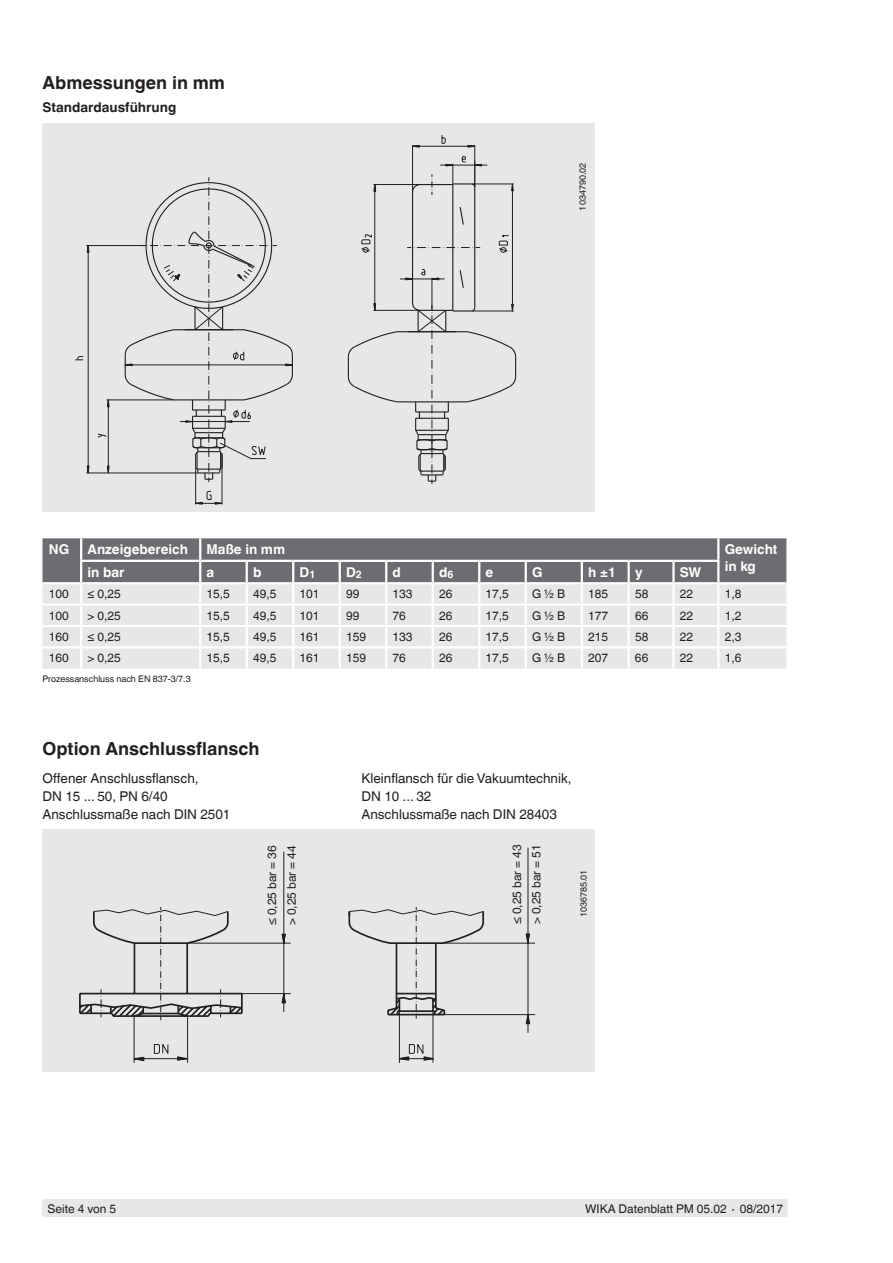
<style>
.page{position:relative;width:893px;height:1263px;background:#fff}
.page>*{position:absolute;margin:0;border:0;box-sizing:border-box;transform-origin:0 0}
.t1{font:700 18px "Helvetica World";color:#231f20}
.t2{font:13.5px/18px "Helvetica World";color:#231f20}
.t3{font:700 13.5px/16.5px "Helvetica World";color:#fff}
.t4{font:700 13.5px "Helvetica World";color:#231f20}
.t5{font:12px/19.5px "Helvetica World";color:#231f20}
.t6{font:9px "Helvetica World";color:#231f20}
</style>
<div class="page">
<div style="left:43px;top:1199px;width:744px;height:18px;background:#e6e7e9"></div>
<div style="left:43px;top:829px;width:552px;height:243px;background:#e6e7e9"></div>
<div style="left:42px;top:123px;width:553px;height:388px;background:#e6e7e9"></div>
<div style="left:42px;top:648px;width:744px;height:21px;background:#e6e7e9"></div>
<svg style="left:42px;top:538px;width:744px;height:108px;background:#babbbd"></svg>
<hr style="left:80px;top:648px;width:2px;height:21px;background:#fff">
<hr style="left:199px;top:648px;width:2px;height:21px;background:#fff">
<hr style="left:246px;top:648px;width:2px;height:21px;background:#fff">
<hr style="left:292px;top:648px;width:2px;height:21px;background:#fff">
<hr style="left:339px;top:648px;width:2px;height:21px;background:#fff">
<hr style="left:385px;top:648px;width:2px;height:21px;background:#fff">
<hr style="left:432px;top:648px;width:2px;height:21px;background:#fff">
<hr style="left:478px;top:648px;width:2px;height:21px;background:#fff">
<hr style="left:525px;top:648px;width:2px;height:21px;background:#fff">
<hr style="left:581px;top:648px;width:2px;height:21px;background:#fff">
<hr style="left:627px;top:648px;width:3px;height:21px;background:#fff">
<hr style="left:672px;top:648px;width:3px;height:21px;background:#fff">
<hr style="left:717px;top:648px;width:2px;height:21px;background:#fff">
<hr style="left:80px;top:538px;width:2px;height:22px;background:#fff">
<hr style="left:80px;top:562px;width:2px;height:20px;background:#fff">
<hr style="left:42px;top:582px;width:39px;height:2px;background:#fff">
<svg style="left:79px;top:910px;width:406px;height:108px"></svg>
<svg style="left:127px;top:932px;width:403px;height:129px"></svg>
<hr style="left:195px;top:468px;width:1px;height:36px;background:#231f20">
<hr style="left:222px;top:468px;width:1px;height:36px;background:#231f20">
<hr style="left:474px;top:145px;width:1px;height:42px;background:#231f20">
<hr style="left:412px;top:145px;width:1px;height:47px;background:#231f20">
<hr style="left:107px;top:473px;width:91px;height:1px;background:#231f20">
<hr style="left:107px;top:400px;width:67px;height:1px;background:#231f20">
<hr style="left:86px;top:245px;width:60px;height:1px;background:#231f20">
<svg style="left:195px;top:491px;width:28px;height:14px"></svg>
<svg style="left:413px;top:135px;width:63px;height:13px"></svg>
<svg style="left:75px;top:245px;width:34px;height:229px"></svg>
<svg style="left:120px;top:177px;width:173px;height:305px"></svg>
<svg style="left:347px;top:156px;width:169px;height:328px"></svg>
<h1 class="t1" style="left:42px;top:73px;width:184px">Abmessungen in mm</h1>
<p class="t4" style="left:42px;top:99px;width:135px">Standardausführung</p>
<p class="t6" style="left:577px;top:210px;width:49px;rotate:-90deg">1034790.02</p>
<p class="t3" style="left:49px;top:541px;width:22px">NG</p>
<p class="t3" style="left:88px;top:541px;width:102px">Anzeigebereich</p>
<p class="t3" style="left:207px;top:541px;width:80px">Maße in mm</p>
<p class="t3" style="left:725px;top:541px;width:54px">Gewicht in kg</p>
<p class="t3" style="left:88px;top:564px;width:39px">in bar</p>
<p class="t3" style="left:207px;top:564px;width:9px">a</p>
<p class="t3" style="left:253px;top:564px;width:10px">b</p>
<p class="t3" style="left:300px;top:564px;width:17px">D<sub>1</sub></p>
<p class="t3" style="left:346px;top:564px;width:17px">D<sub>2</sub></p>
<p class="t3" style="left:393px;top:564px;width:10px">d</p>
<p class="t3" style="left:439px;top:564px;width:16px">d<sub>6</sub></p>
<p class="t3" style="left:486px;top:564px;width:9px">e</p>
<p class="t3" style="left:532px;top:564px;width:12px">G</p>
<p class="t3" style="left:588px;top:564px;width:29px">h ±1</p>
<p class="t3" style="left:635px;top:564px;width:9px">y</p>
<p class="t3" style="left:680px;top:564px;width:23px">SW</p>
<p class="t5" style="left:49px;top:584px;width:22px">100</p>
<p class="t5" style="left:88px;top:584px;width:35px">≤ 0,25</p>
<p class="t5" style="left:207px;top:584px;width:25px">15,5</p>
<p class="t5" style="left:253px;top:584px;width:25px">49,5</p>
<p class="t5" style="left:300px;top:584px;width:22px">101</p>
<p class="t5" style="left:346px;top:584px;width:15px">99</p>
<p class="t5" style="left:393px;top:584px;width:22px">133</p>
<p class="t5" style="left:439px;top:584px;width:15px">26</p>
<p class="t5" style="left:486px;top:584px;width:25px">17,5</p>
<p class="t5" style="left:532px;top:584px;width:35px">G ½ B</p>
<p class="t5" style="left:588px;top:584px;width:22px">185</p>
<p class="t5" style="left:635px;top:584px;width:15px">58</p>
<p class="t5" style="left:680px;top:584px;width:15px">22</p>
<p class="t5" style="left:725px;top:584px;width:18px">1,8</p>
<p class="t5" style="left:49px;top:606px;width:22px">100</p>
<p class="t5" style="left:88px;top:606px;width:35px">&gt; 0,25</p>
<p class="t5" style="left:207px;top:606px;width:25px">15,5</p>
<p class="t5" style="left:253px;top:606px;width:25px">49,5</p>
<p class="t5" style="left:300px;top:606px;width:22px">101</p>
<p class="t5" style="left:346px;top:606px;width:15px">99</p>
<p class="t5" style="left:393px;top:606px;width:15px">76</p>
<p class="t5" style="left:439px;top:606px;width:15px">26</p>
<p class="t5" style="left:486px;top:606px;width:25px">17,5</p>
<p class="t5" style="left:532px;top:606px;width:35px">G ½ B</p>
<p class="t5" style="left:588px;top:606px;width:22px">177</p>
<p class="t5" style="left:635px;top:606px;width:15px">66</p>
<p class="t5" style="left:680px;top:606px;width:15px">22</p>
<p class="t5" style="left:725px;top:606px;width:18px">1,2</p>
<p class="t5" style="left:49px;top:627px;width:22px">160</p>
<p class="t5" style="left:88px;top:627px;width:35px">≤ 0,25</p>
<p class="t5" style="left:207px;top:627px;width:25px">15,5</p>
<p class="t5" style="left:253px;top:627px;width:25px">49,5</p>
<p class="t5" style="left:300px;top:627px;width:22px">161</p>
<p class="t5" style="left:346px;top:627px;width:22px">159</p>
<p class="t5" style="left:393px;top:627px;width:22px">133</p>
<p class="t5" style="left:439px;top:627px;width:15px">26</p>
<p class="t5" style="left:486px;top:627px;width:25px">17,5</p>
<p class="t5" style="left:532px;top:627px;width:35px">G ½ B</p>
<p class="t5" style="left:588px;top:627px;width:22px">215</p>
<p class="t5" style="left:635px;top:627px;width:15px">58</p>
<p class="t5" style="left:680px;top:627px;width:15px">22</p>
<p class="t5" style="left:725px;top:627px;width:18px">2,3</p>
<p class="t5" style="left:49px;top:648px;width:22px">160</p>
<p class="t5" style="left:88px;top:648px;width:35px">&gt; 0,25</p>
<p class="t5" style="left:207px;top:648px;width:25px">15,5</p>
<p class="t5" style="left:253px;top:648px;width:25px">49,5</p>
<p class="t5" style="left:300px;top:648px;width:22px">161</p>
<p class="t5" style="left:346px;top:648px;width:22px">159</p>
<p class="t5" style="left:393px;top:648px;width:15px">76</p>
<p class="t5" style="left:439px;top:648px;width:15px">26</p>
<p class="t5" style="left:486px;top:648px;width:25px">17,5</p>
<p class="t5" style="left:532px;top:648px;width:35px">G ½ B</p>
<p class="t5" style="left:588px;top:648px;width:22px">207</p>
<p class="t5" style="left:635px;top:648px;width:15px">66</p>
<p class="t5" style="left:680px;top:648px;width:15px">22</p>
<p class="t5" style="left:725px;top:648px;width:18px">1,6</p>
<p class="t6" style="left:42px;top:674px;width:150px">Prozessanschluss nach EN 837-3/7.3</p>
<h1 class="t1" style="left:43px;top:738px;width:218px">Option Anschlussflansch</h1>
<p class="t2" style="left:43px;top:770px;width:189px">Offener Anschlussflansch,<br>DN 15 ... 50, PN 6/40<br>Anschlussmaße nach DIN 2501</p>
<p class="t2" style="left:361px;top:770px;width:212px">Kleinflansch für die Vakuumtechnik,<br>DN 10 ... 32<br>Anschlussmaße nach DIN 28403</p>
<p class="t5" style="left:262px;top:925px;width:81px;rotate:-90deg">≤ 0,25 bar = 36 &gt; 0,25 bar = 44</p>
<p class="t5" style="left:507px;top:924px;width:81px;rotate:-90deg">≤ 0,25 bar = 43 &gt; 0,25 bar = 51</p>
<p class="t6" style="left:578px;top:917px;width:49px;rotate:-90deg">1036785.01</p>
<p class="t5" style="left:48px;top:1199px;width:70px">Seite 4 von 5</p>
<p class="t5" style="left:585px;top:1199px;width:200px">WIKA Datenblatt PM 05.02 ∙ 08/2017</p>
</div>
